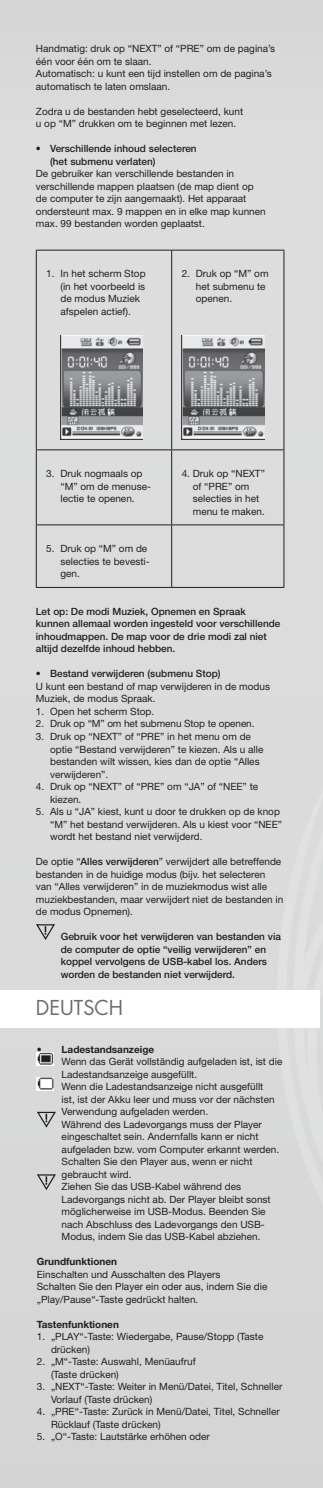
<style>
.page{position:relative;width:323px;height:1488px;background:#fff}
.page>*{position:absolute;margin:0;border:0;box-sizing:border-box;transform-origin:0 0}
.t1{font:20px "Futura";color:#6c6d70}
.t2{font:10px/12.5px "Helvetica Neue LT Std";color:#231f20}
.t3{font:500 10px/12.5px "Helvetica Neue LT Std";color:#231f20}
.t4{font:700 10px "Helvetica Neue LT Std";color:#231f20}
.s1{font-weight:500}
</style>
<div class="page">
<div style="left:0;top:0;width:323px;height:1487px;background:#dbdbdb"></div>
<svg style="left:240px;top:1177px;width:3px;height:310px"></svg>
<div style="left:243px;top:775px;width:80px;height:712px;background:#d8d9d9"></div>
<svg style="left:321px;top:616px;width:2px;height:170px"></svg>
<hr style="left:36px;top:250px;width:135px;height:1px;background:#231f20">
<hr style="left:36px;top:250px;width:1px;height:199px;background:#231f20">
<hr style="left:171px;top:250px;width:113px;height:1px;background:#231f20">
<hr style="left:283px;top:250px;width:1px;height:199px;background:#231f20">
<hr style="left:36px;top:450px;width:1px;height:74px;background:#231f20">
<hr style="left:283px;top:450px;width:1px;height:74px;background:#231f20">
<hr style="left:36px;top:524px;width:135px;height:1px;background:#231f20">
<hr style="left:36px;top:525px;width:1px;height:62px;background:#231f20">
<hr style="left:171px;top:524px;width:113px;height:1px;background:#231f20">
<hr style="left:283px;top:525px;width:1px;height:62px;background:#231f20">
<hr style="left:36px;top:587px;width:135px;height:1px;background:#231f20">
<hr style="left:171px;top:587px;width:113px;height:1px;background:#231f20">
<hr style="left:171px;top:250px;width:1px;height:199px;background:#231f20">
<hr style="left:36px;top:449px;width:135px;height:1px;background:#231f20">
<hr style="left:171px;top:449px;width:113px;height:1px;background:#231f20">
<hr style="left:171px;top:450px;width:1px;height:74px;background:#231f20">
<hr style="left:171px;top:525px;width:1px;height:62px;background:#231f20">
<img style="left:60px;top:335px;width:83px;height:105px">
<img style="left:181px;top:335px;width:83px;height:105px">
<svg style="left:35px;top:923px;width:21px;height:18px"></svg>
<div style="left:0;top:990px;width:319px;height:37px;background:#fff"></div>
<img style="left:37px;top:1052px;width:17px;height:13px">
<img style="left:37px;top:1077px;width:17px;height:13px">
<svg style="left:36px;top:1111px;width:21px;height:17px"></svg>
<svg style="left:36px;top:1173px;width:21px;height:18px"></svg>
<svg style="left:0;top:1482px;width:2px;height:6px"></svg>
<svg style="left:318px;top:0;width:5px;height:4px"></svg>
<svg style="left:318px;top:1482px;width:5px;height:6px"></svg>
<p class="t2" style="left:36px;top:42px;width:240px">Handmatig: druk op “NEXT” of “PRE” om de pagina’s één voor één om te slaan.<br>Automatisch: u kunt een tijd instellen om de pagina’s automatisch te laten omslaan.</p>
<p class="t2" style="left:36px;top:105px;width:208px">Zodra u de bestanden hebt geselecteerd, kunt u op “M” drukken om te beginnen met lezen.</p>
<p class="t3" style="left:50px;top:142px;width:148px;text-indent:-14px">• Verschillende inhoud selecteren (het submenu verlaten)</p>
<p class="t2" style="left:36px;top:167px;width:231px">De gebruiker kan verschillende bestanden in verschillende mappen plaatsen (de map dient op de computer te zijn aangemaakt). Het apparaat ondersteunt max. 9 mappen en in elke map kunnen max. 99 bestanden worden geplaatst.</p>
<p class="t2" style="left:60px;top:267px;width:87px;text-indent:-14px">1. In het scherm Stop (in het voorbeeld is de modus Muziek afspelen actief).</p>
<p class="t2" style="left:196px;top:267px;width:74px;text-indent:-14px">2. Druk op “M” om het submenu te openen.</p>
<p class="t2" style="left:60px;top:467px;width:92px;text-indent:-14px">3. Druk nogmaals op “M” om de menuse&shy;lectie te openen.</p>
<p class="t2" style="left:193px;top:467px;width:74px;text-indent:-11px">4. Druk op “NEXT” of “PRE” om selecties in het menu te maken.</p>
<p class="t2" style="left:60px;top:542px;width:91px;text-indent:-14px">5. Druk op “M” om de selecties te bevesti&shy;gen.</p>
<p class="t3" style="left:36px;top:605px;width:246px">Let op: De modi Muziek, Opnemen en Spraak kunnen allemaal worden ingesteld voor verschillende inhoudmappen. De map voor de drie modi zal niet altijd dezelfde inhoud hebben.</p>
<p class="t3" style="left:36px;top:667px;width:186px">• Bestand verwijderen (submenu Stop)</p>
<p class="t2" style="left:36px;top:680px;width:235px">U kunt een bestand of map verwijderen in de modus<br>Muziek, de modus Spraak.</p>
<p class="t2" style="left:36px;top:705px;width:120px">1. Open het scherm Stop.</p>
<p class="t2" style="left:36px;top:717px;width:220px">2. Druk op “M” om het submenu Stop te openen.</p>
<p class="t2" style="left:50px;top:730px;width:214px;text-indent:-14px">3. Druk op “NEXT” of “PRE” in het menu om de optie “Bestand verwijderen” te kiezen. Als u alle bestanden wilt wissen, kies dan de optie “Alles verwijderen”.</p>
<p class="t2" style="left:50px;top:780px;width:209px;text-indent:-14px">4. Druk op “NEXT” of “PRE” om “JA” of “NEE” te kiezen.</p>
<p class="t2" style="left:50px;top:805px;width:233px;text-indent:-14px">5. Als u “JA” kiest, kunt u door te drukken op de knop “M” het bestand verwijderen. Als u kiest voor “NEE” wordt het bestand niet verwijderd.</p>
<p class="t2" style="left:36px;top:855px;width:249px">De optie “<span class="s1">Alles verwijderen</span>” verwijdert alle betreffende bestanden in de huidige modus (bijv. het selecteren van “Alles verwijderen” in de muziekmodus wist alle muziekbestanden, maar verwijdert niet de bestanden in de modus Opnemen).</p>
<p class="t3" style="left:61px;top:930px;width:221px">Gebruik voor het verwijderen van bestanden via de computer de optie “veilig verwijderen” en koppel vervolgens de USB-kabel los. Anders worden de bestanden niet verwijderd.</p>
<h1 class="t1" style="left:36px;top:994px;width:89px">DEUTSCH</h1>
<p class="t4" style="left:37px;top:1042px;width:119px">• Ladestandsanzeige</p>
<p class="t2" style="left:62px;top:1055px;width:222px">Wenn das Gerät vollständig aufgeladen ist, ist die Ladestandsanzeige ausgefüllt.<br>Wenn die Ladestandsanzeige nicht ausgefüllt<br>ist, ist der Akku leer und muss vor der nächsten Verwendung aufgeladen werden.<br>Während des Ladevorgangs muss der Player eingeschaltet sein. Andernfalls kann er nicht aufgeladen bzw. vom Computer erkannt werden.<br>Schalten Sie den Player aus, wenn er nicht gebraucht wird.<br>Ziehen Sie das USB-Kabel während des Ladevorgangs nicht ab. Der Player bleibt sonst möglicherweise im USB-Modus. Beenden Sie nach Abschluss des Ladevorgangs den USB-Modus, indem Sie das USB-Kabel abziehen.</p>
<p class="t4" style="left:37px;top:1255px;width:82px">Grundfunktionen</p>
<p class="t2" style="left:37px;top:1267px;width:232px">Einschalten und Ausschalten des Players<br>Schalten Sie den Player ein oder aus, indem Sie die „Play/Pause“-Taste gedrückt halten.</p>
<p class="t4" style="left:37px;top:1317px;width:84px">Tastenfunktionen</p>
<p class="t2" style="left:51px;top:1330px;width:214px;text-indent:-14px">1. „PLAY“-Taste: Wiedergabe, Pause/Stopp (Taste drücken)</p>
<p class="t2" style="left:51px;top:1355px;width:146px;text-indent:-14px">2. „M“-Taste: Auswahl, Menüaufruf (Taste drücken)</p>
<p class="t2" style="left:51px;top:1380px;width:233px;text-indent:-14px">3. „NEXT“-Taste: Weiter in Menü/Datei, Titel, Schneller<br>Vorlauf (Taste drücken)</p>
<p class="t2" style="left:51px;top:1405px;width:230px;text-indent:-14px">4. „PRE“-Taste: Zurück in Menü/Datei, Titel, Schneller<br>Rücklauf (Taste drücken)</p>
<p class="t2" style="left:37px;top:1430px;width:174px">5. „O“-Taste: Lautstärke erhöhen oder</p>
</div>
